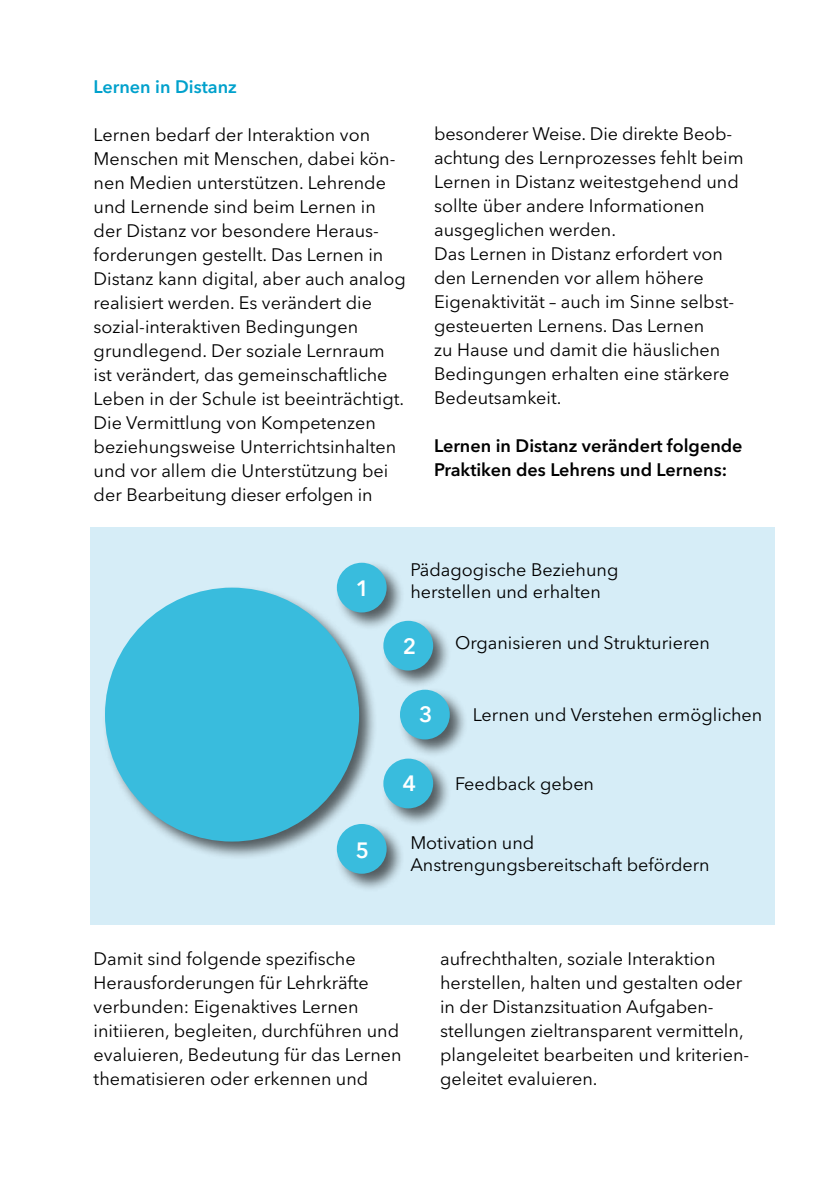
<style>
.page{position:relative;width:840px;height:1191px;background:#fff}
.page>*{position:absolute;margin:0;border:0;box-sizing:border-box;transform-origin:0 0}
.t1{font:600 22px "Avenir Next LT Pro";color:#fff}
.t2{font:18px/24px "Avenir Next LT Pro";color:#000}
.t3{font:600 18px/24px "Avenir Next LT Pro";color:#000}
.t4{font:600 18px "Avenir Next LT Pro";color:#00a1cc}
</style>
<div class="page">
<div style="left:90px;top:527px;width:684px;height:397px;background:#d6edf7"></div>
<div style="left:102px;top:560px;width:366px;height:332px;background:#000;opacity:.61"></div>
<div style="left:105px;top:587px;width:254px;height:254px;background:#39bcdd;border-radius:50%"></div>
<div style="left:400px;top:689px;width:49px;height:50px;background:#39bcdd;border-radius:50%"></div>
<div style="left:383px;top:621px;width:50px;height:49px;background:#39bcdd;border-radius:50%"></div>
<div style="left:336px;top:563px;width:50px;height:49px;background:#39bcdd;border-radius:50%"></div>
<div style="left:383px;top:758px;width:50px;height:50px;background:#39bcdd;border-radius:50%"></div>
<div style="left:336px;top:824px;width:50px;height:49px;background:#39bcdd;border-radius:50%"></div>
<p class="t4" style="left:94px;top:76px;width:145px">Lernen in Distanz</p>
<p class="t2" style="left:94px;top:123px;width:313px">Lernen bedarf der Interaktion von Menschen mit Menschen, dabei kön&shy;nen Medien unterstützen. Lehrende und Lernende sind beim Lernen in der Distanz vor besondere Heraus&shy;forderungen gestellt. Das Lernen in Distanz kann digital, aber auch analog realisiert werden. Es verändert die sozial-interaktiven Bedingungen grundlegend. Der soziale Lernraum ist verändert, das gemeinschaftliche Leben in der Schule ist beeinträchtigt.<br>Die Vermittlung von Kompetenzen beziehungsweise Unterrichtsinhalten und vor allem die Unterstützung bei der Bearbeitung dieser erfolgen in</p>
<p class="t2" style="left:434px;top:121px;width:311px">besonderer Weise. Die direkte Beob&shy;achtung des Lernprozesses fehlt beim Lernen in Distanz weitestgehend und sollte über andere Informationen ausgeglichen werden.</p>
<p class="t2" style="left:434px;top:241px;width:301px">Das Lernen in Distanz erfordert von den Lernenden vor allem höhere<br>Eigenaktivität – auch im Sinne selbst&shy;gesteuerten Lernens. Das Lernen<br>zu Hause und damit die häuslichen<br>Bedingungen erhalten eine stärkere<br>Bedeutsamkeit.</p>
<p class="t3" style="left:434px;top:433px;width:310px">Lernen in Distanz verändert folgende<br>Praktiken des Lehrens und Lernens:</p>
<p class="t1" style="left:355px;top:574px;width:15px">1</p>
<p class="t1" style="left:355px;top:836px;width:15px">5</p>
<p class="t2" style="left:410px;top:559px;width:209px;line-height:22px">Pädagogische Beziehung herstellen und erhalten</p>
<p class="t1" style="left:403px;top:632px;width:15px">2</p>
<p class="t2" style="left:455px;top:631px;width:256px">Organisieren und Strukturieren</p>
<p class="t1" style="left:419px;top:701px;width:15px">3</p>
<p class="t2" style="left:472px;top:702px;width:291px">Lernen und Verstehen ermöglichen</p>
<p class="t1" style="left:403px;top:770px;width:15px">4</p>
<p class="t2" style="left:455px;top:771px;width:140px">Feedback geben</p>
<p class="t2" style="left:410px;top:831px;width:301px;line-height:22px">Motivation und<br>Anstrengungsbereitschaft befördern</p>
<p class="t2" style="left:94px;top:946px;width:309px">Damit sind folgende spezifische Herausforderungen für Lehrkräfte verbunden: Eigenaktives Lernen initiieren, begleiten, durchführen und evaluieren, Bedeutung für das Lernen thematisieren oder erkennen und</p>
<p class="t2" style="left:440px;top:946px;width:310px">aufrechthalten, soziale Interaktion herstellen, halten und gestalten oder in der Distanzsituation Aufgaben&shy;stellungen zieltransparent vermitteln, plangeleitet bearbeiten und kriterien&shy;geleitet evaluieren.</p>
</div>
